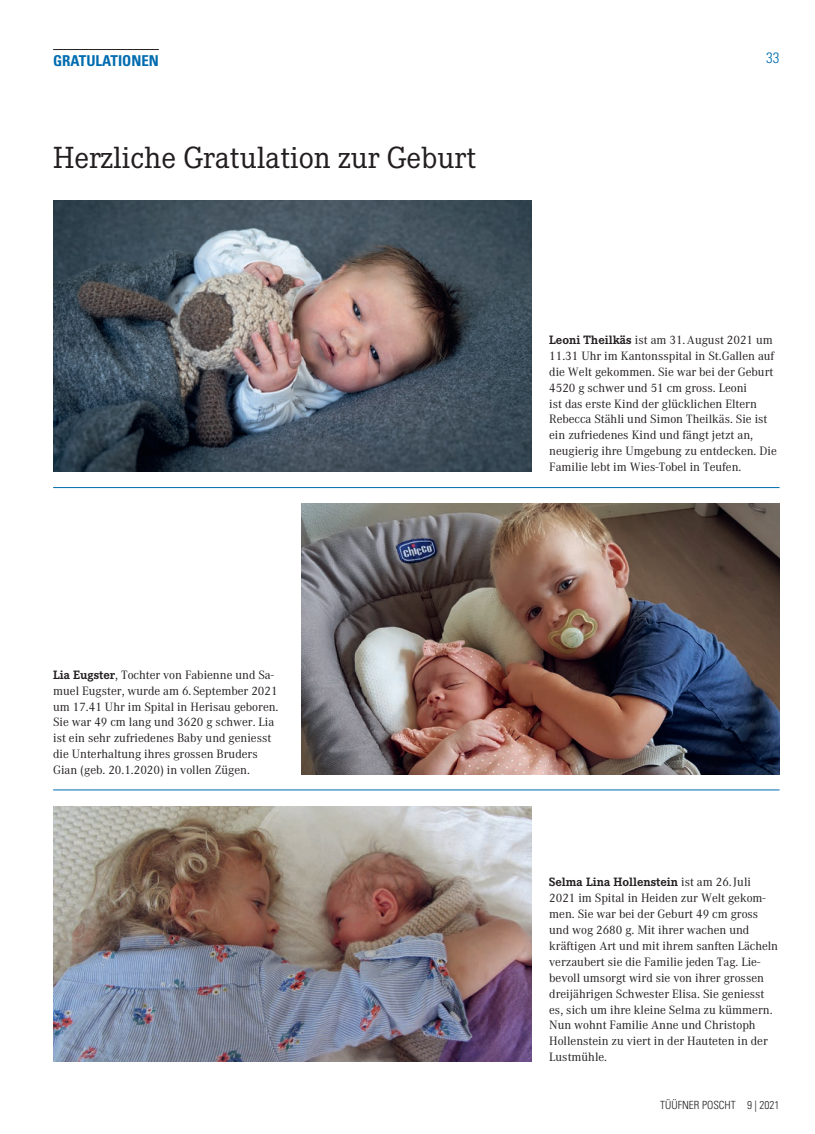
<style>
.page{position:relative;width:815px;height:1134px;background:#fff}
.page>*{position:absolute;margin:0;border:0;box-sizing:border-box;transform-origin:0 0}
.t1{font:30px "Corporate EBQ Regular 3";color:#231f20}
.t2{font:700 condensed 15px "Univers LT Std";color:#006caf}
.t3{font:300 condensed 15px "Univers LT Std";color:#006caf}
.t4{font:11.88px/16px "Corporate ABQ Regular 2";color:#231f20}
.t5{font:700 11.88px "Corporate EBQ";color:#231f20}
.t6{font:300 condensed 11.25px "Univers LT Std";color:#231f20}
.s1{font-family:"Corporate EBQ";font-weight:700}
.s2{font-family:"Corporate ABQ Regular 2";font-weight:400}
</style>
<div class="page">
<hr style="left:53px;top:49px;width:106px;height:1px;background:#231f20">
<img style="left:53px;top:806px;width:478px;height:255px">
<img style="left:301px;top:503px;width:479px;height:271px">
<img style="left:53px;top:200px;width:478px;height:271px">
<hr style="left:53px;top:487px;width:727px;height:1px;background:#006caf">
<hr style="left:53px;top:790px;width:727px;height:1px;background:#006caf">
<p class="t2" style="left:53px;top:51px;width:107px">GRATULATIONEN</p>
<h1 class="t1" style="left:53px;top:141px;width:425px">Herzliche Gratulation zur Geburt</h1>
<p class="t3" style="left:766px;top:49px;width:15px">33</p>
<p class="t4" style="left:549px;top:332px;width:229px"><span class="s1">Leoni Theilkäs</span> ist am 31.August 2021 um 11.31 Uhr im Kantonsspital in St.Gallen auf die Welt gekommen. Sie war bei der Geburt 4520 g schwer und 51 cm gross. Leoni<br>ist das erste Kind der glücklichen Eltern Rebecca Stähli und Simon Theilkäs. Sie ist ein zufriedenes Kind und fängt jetzt an, neugierig ihre Umgebung zu entdecken. Die Familie lebt im Wies-Tobel in Teufen.</p>
<p class="t4" style="left:53px;top:667px;width:227px"><span class="s1">Lia Eugster</span>, Tochter von Fabienne und Sa&shy;muel Eugster, wurde am 6.September 2021 um 17.41 Uhr im Spital in Herisau geboren.<br>Sie war 49 cm lang und 3620 g schwer. Lia ist ein sehr zufriedenes Baby und geniesst die Unterhaltung ihres grossen Bruders Gian (geb. 20.1.2020) in vollen Zügen.</p>
<p class="t5" style="left:549px;top:875px;width:203px">Selma Lina Hollenstein <span class="s2">ist am 26.Juli</span></p>
<p class="t4" style="left:549px;top:890px;width:230px">2021 im Spital in Heiden zur Welt gekom&shy;men. Sie war bei der Geburt 49 cm gross und wog 2680 g. Mit ihrer wachen und kräftigen Art und mit ihrem sanften Lächeln verzaubert sie die Familie jeden Tag. Lie&shy;bevoll umsorgt wird sie von ihrer grossen dreijährigen Schwester Elisa. Sie geniesst es, sich um ihre kleine Selma zu kümmern.<br>Nun wohnt Familie Anne und Christoph Hollenstein zu viert in der Hauteten in der Lustmühle.</p>
<p class="t6" style="left:660px;top:1098px;width:121px">TÜÜFNER POSCHT 9 | 2021</p>
</div>
